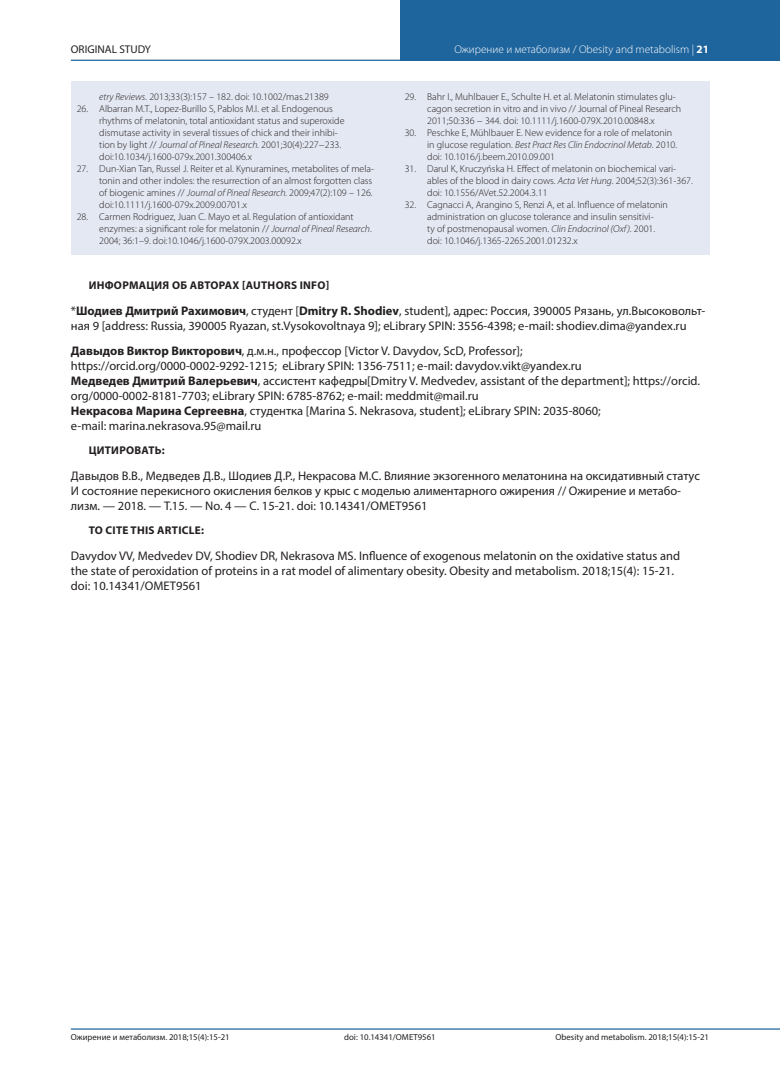
<style>
.page{position:relative;width:780px;height:1081px;background:#fff}
.page>*{position:absolute;margin:0;border:0;box-sizing:border-box;transform-origin:0 0}
.t1{font:12.5px/15px "Myriad Pro";color:#231f20}
.t2{font:700 11.25px "Myriad Pro";letter-spacing:.025em;color:#231f20}
.t3{font:300 11.25px "Myriad Pro";color:#fff}
.t4{font:11.25px "Myriad Pro";color:#231f20}
.t5{font:300 10px/12px "Myriad Pro";color:#231f20}
.t6{font:8.75px "Myriad Pro";color:#231f20}
.s1{font-weight:700}
.s2{font-style:italic}
</style>
<div class="page">
<hr style="left:71px;top:60px;width:709px;height:1px;background:#1e649d">
<hr style="left:71px;top:1028px;width:709px;height:1px;background:#1e649d">
<div style="left:400px;top:0;width:380px;height:60px;background:#1e649d"></div>
<div style="left:71px;top:81px;width:638px;height:174px;background:#e4e8f2"></div>
<p class="t4" style="left:71px;top:44px;width:82px">ORIGINAL STUDY</p>
<p class="t3" style="left:454px;top:45px;width:256px">Ожирение и метаболизм / Obesity and metabolism | <span class="s1">21</span></p>
<p class="t5" style="left:99px;top:91px;width:231px"><span class="s2">etry Reviews.</span> 2013;33(3):157 – 182. doi: 10.1002/mas.21389</p>
<p class="t5" style="left:99px;top:103px;width:247px;text-indent:-22px">26. Albarran M.T., Lopez-Burillo S, Pablos M.I. et al. Endogenous rhythms of melatonin, total antioxidant status and superoxide dismutase activity in several tissues of chick and their inhibi&shy;tion by light // <span class="s2">Journal of Pineal Research.</span> 2001;30(4):227−233. doi:10.1034/j.1600-079x.2001.300406.x</p>
<p class="t5" style="left:99px;top:163px;width:276px;text-indent:-22px">27. Dun-Xian Tan, Russel J. Reiter et al. Kynuramines, metabolites of mela&shy;tonin and other indoles: the resurrection of an almost forgotten class of biogenic amines // <span class="s2">Journal of Pineal Research.</span> 2009;47(2):109 – 126. doi:10.1111/j.1600-079x.2009.00701.x</p>
<p class="t5" style="left:99px;top:211px;width:274px;text-indent:-22px">28. Carmen Rodriguez, Juan C. Mayo et al. Regulation of antioxidant enzymes: a significant role for melatonin // <span class="s2">Journal of Pineal Rese arch</span>.<br>2004; 36:1–9. doi:10.1046/j.1600-079X.2003.00092.x</p>
<p class="t5" style="left:427px;top:91px;width:255px;text-indent:-22px">29. Bahr I., Muhlbauer E., Schulte H. et al. Melatonin stimulates glu&shy;cagon secretion in vitro and in vivo // Journal of Pineal Research<br>2011;50:336 − 344. doi: 10.1111/j.1600-079X.2010.00848.x</p>
<p class="t5" style="left:427px;top:127px;width:251px;text-indent:-22px">30. Peschke E, Mühlbauer E. New evidence for a role of melatonin in glucose regulation. <span class="s2">Best Pract Res Clin Endocrinol Metab</span>. 2010. doi: 10.1016/j.beem.2010.09.001</p>
<p class="t5" style="left:427px;top:163px;width:267px;text-indent:-22px">31. Darul K, Kruczyńska H. Effect of melatonin on biochemical vari&shy;ables of the blood in dairy cows. <span class="s2">Acta Vet Hung</span>. 2004;52(3):361-367. doi: 10.1556/AVet.52.2004.3.11</p>
<p class="t5" style="left:427px;top:199px;width:242px;text-indent:-22px">32. Cagnacci A, Arangino S, Renzi A, et al. Influence of melatonin administration on glucose tolerance and insulin sensitivi-<br>ty of postmenopausal women. <span class="s2">Clin Endocrinol (Oxf)</span>. 2001. doi: 10.1046/j.1365-2265.2001.01232.x</p>
<p class="t2" style="left:89px;top:281px;width:242px">ИНФОРМАЦИЯ ОБ АВТОРАХ [AUTHORS INFO]</p>
<p class="t1" style="left:71px;top:304px;width:636px">*<span class="s1">Шодиев Дмитрий Рахимович</span>, студент [<span class="s1">Dmitry R. Shodiev</span>, student], адрес: Россия, 390005 Рязань, ул.Высоковольт&shy;ная 9 [address: Russia, 390005 Ryazan, st.Vysokovoltnaya 9]; eLibrary SPIN: 3556-4398; e-mail: shodiev.dima@yandex.ru</p>
<p class="t1" style="left:71px;top:344px;width:630px"><span class="s1">Давыдов Виктор Викторович</span>, д.м.н., профессор [Victor V. Davydov, ScD, Professor]; https://orcid.org/0000-0002-9292-1215; eLibrary SPIN: 1356-7511; e-mail: davydov.vikt@yandex.ru<br><span class="s1">Медведев Дмитрий Валерьевич</span>, ассистент кафедры[Dmitry V. Medvedev, assistant of the department]; https://orcid. org/0000-0002-8181-7703; eLibrary SPIN: 6785-8762; e-mail: meddmit@mail.ru<br><span class="s1">Некрасова Марина Сергеевна</span>, студентка [Marina S. Nekrasova, student]; eLibrary SPIN: 2035-8060;<br>e-mail: marina.nekrasova.95@mail.ru</p>
<p class="t2" style="left:89px;top:446px;width:78px">ЦИТИРОВАТЬ:</p>
<p class="t1" style="left:71px;top:469px;width:630px">Давыдов В.В., Медведев Д.В., Шодиев Д.Р., Некрасова М.С. Влияние экзогенного мелатонина на оксидативный статус<br>И состояние перекисного окисления белков у крыс с моделью алиментарного ожирения // Ожирение и метабо&shy;лизм. — 2018. — Т.15. — No. 4 — С. 15-21. doi: 10.14341/OMET9561</p>
<p class="t2" style="left:89px;top:526px;width:117px">TO CITE THIS ARTICLE:</p>
<p class="t1" style="left:71px;top:549px;width:610px">Davydov VV, Medvedev DV, Shodiev DR, Nekrasova MS. Influence of exogenous melatonin on the oxidative status and the state of peroxidation of proteins in a rat model of alimentary obesity. Obesity and metabolism. 2018;15(4): 15-21. doi: 10.14341/OMET9561</p>
<p class="t6" style="left:71px;top:1033px;width:160px">Ожирение и метаболизм. 2018;15(4):15-21</p>
<p class="t6" style="left:344px;top:1033px;width:93px">doi: 10.14341/OMET9561</p>
<p class="t6" style="left:555px;top:1033px;width:155px">Obesity and metabolism. 2018;15(4):15-21</p>
</div>
